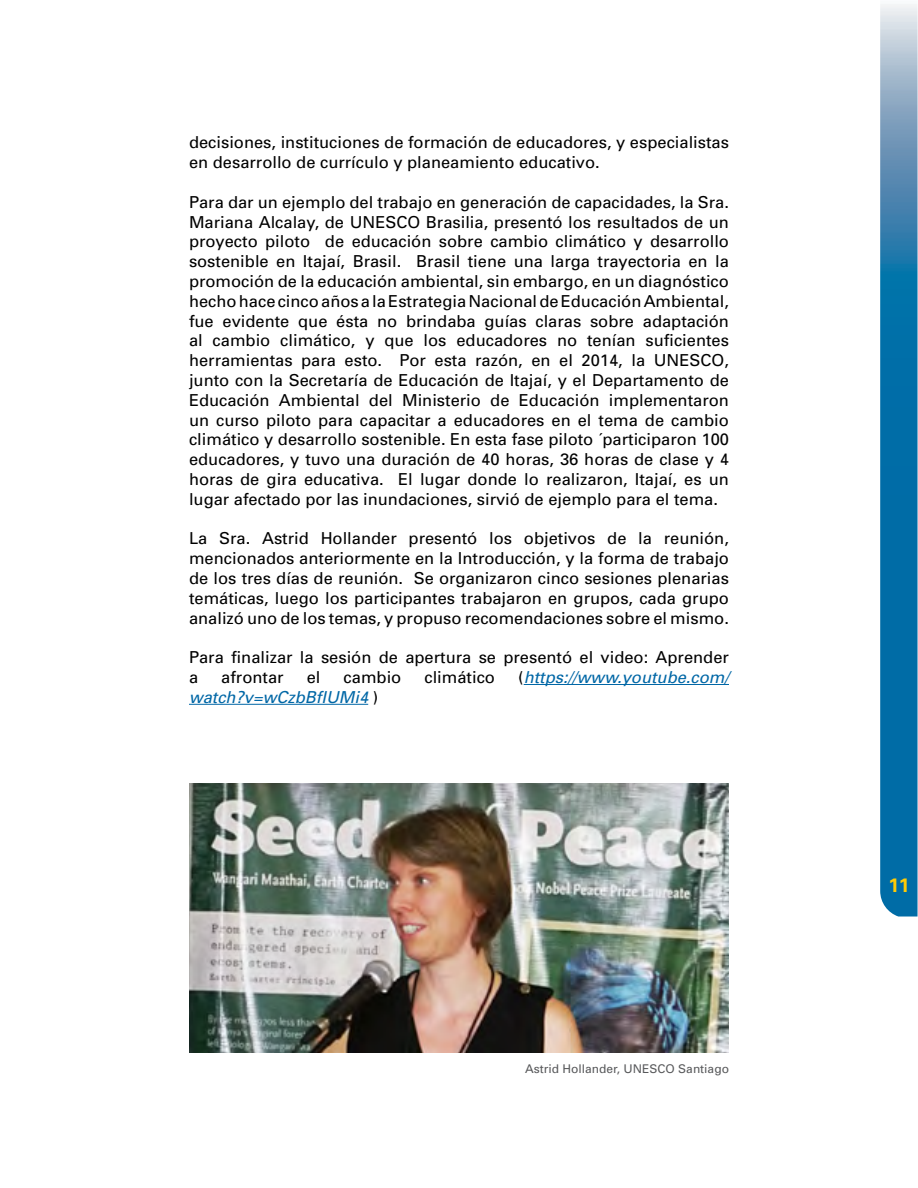
<style>
.page{position:relative;width:918px;height:1188px;background:#fff}
.page>*{position:absolute;margin:0;border:0;box-sizing:border-box;transform-origin:0 0}
.t1{font:700 19.5px "Univers";color:#ffcb05}
.t2{font:16.5px/19.8px "Univers";color:#000}
.t3{font:italic 16.5px "Univers";color:#0067a6}
.t4{font:12px "Univers";color:#58595b}
.s1{font-style:normal;color:#000}
</style>
<div class="page">
<hr style="left:524px;top:684px;width:205px;height:1px;background:#0067a6">
<hr style="left:189px;top:704px;width:179px;height:1px;background:#0067a6">
<img style="left:189px;top:783px;width:540px;height:270px">
<img style="left:880px;top:4px;width:38px;height:913px">
<p class="t2" style="left:189px;top:132px;width:542px">decisiones, instituciones de formación de educadores, y especialistas en desarrollo de currículo y planeamiento educativo.</p>
<p class="t2" style="left:189px;top:192px;width:542px;text-align:justify">Para dar un ejemplo del trabajo en generación de capacidades, la Sra.<br>Mariana Alcalay, de UNESCO Brasilia, presentó los resultados de un proyecto piloto de educación sobre cambio climático y desarrollo sostenible en Itajaí, Brasil. Brasil tiene una larga trayectoria en la promoción de la educación ambiental, sin embargo, en un diagnóstico hecho hace cinco años a la Estrategia Nacional de Educación Ambiental, fue evidente que ésta no brindaba guías claras sobre adaptación al cambio climático, y que los educadores no tenían suficientes herramientas para esto. Por esta razón, en el 2014, la UNESCO, junto con la Secretaría de Educación de Itajaí, y el Departamento de Educación Ambiental del Ministerio de Educación implementaron un curso piloto para capacitar a educadores en el tema de cambio climático y desarrollo sostenible. En esta fase piloto ´participaron 100 educadores, y tuvo una duración de 40 horas, 36 horas de clase y 4 horas de gira educativa. El lugar donde lo realizaron, Itajaí, es un lugar afectado por las inundaciones, sirvió de ejemplo para el tema.</p>
<p class="t2" style="left:189px;top:528px;width:542px;text-align:justify">La Sra. Astrid Hollander presentó los objetivos de la reunión, mencionados anteriormente en la Introducción, y la forma de trabajo de los tres días de reunión. Se organizaron cinco sesiones plenarias temáticas, luego los participantes trabajaron en grupos, cada grupo analizó uno de los temas, y propuso recomendaciones sobre el mismo.</p>
<p class="t2" style="left:189px;top:647px;width:541px">Para finalizar la sesión de apertura se presentó el video: Aprender a</p>
<p class="t2" style="left:221px;top:667px;width:64px">afrontar</p>
<p class="t2" style="left:307px;top:667px;width:15px">el</p>
<p class="t2" style="left:344px;top:667px;width:59px">cambio</p>
<p class="t2" style="left:424px;top:667px;width:72px">climático</p>
<p class="t3" style="left:518px;top:667px;width:212px"><span class="s1">(</span>https://www.youtube.com/</p>
<p class="t3" style="left:189px;top:687px;width:191px">watch?v=wCzbBfIUMi4 <span class="s1">)</span></p>
<p class="t4" style="left:525px;top:1062px;width:205px">Astrid Hollander, UNESCO Santiago</p>
<p class="t1" style="left:889px;top:872px;width:23px">11</p>
</div>
